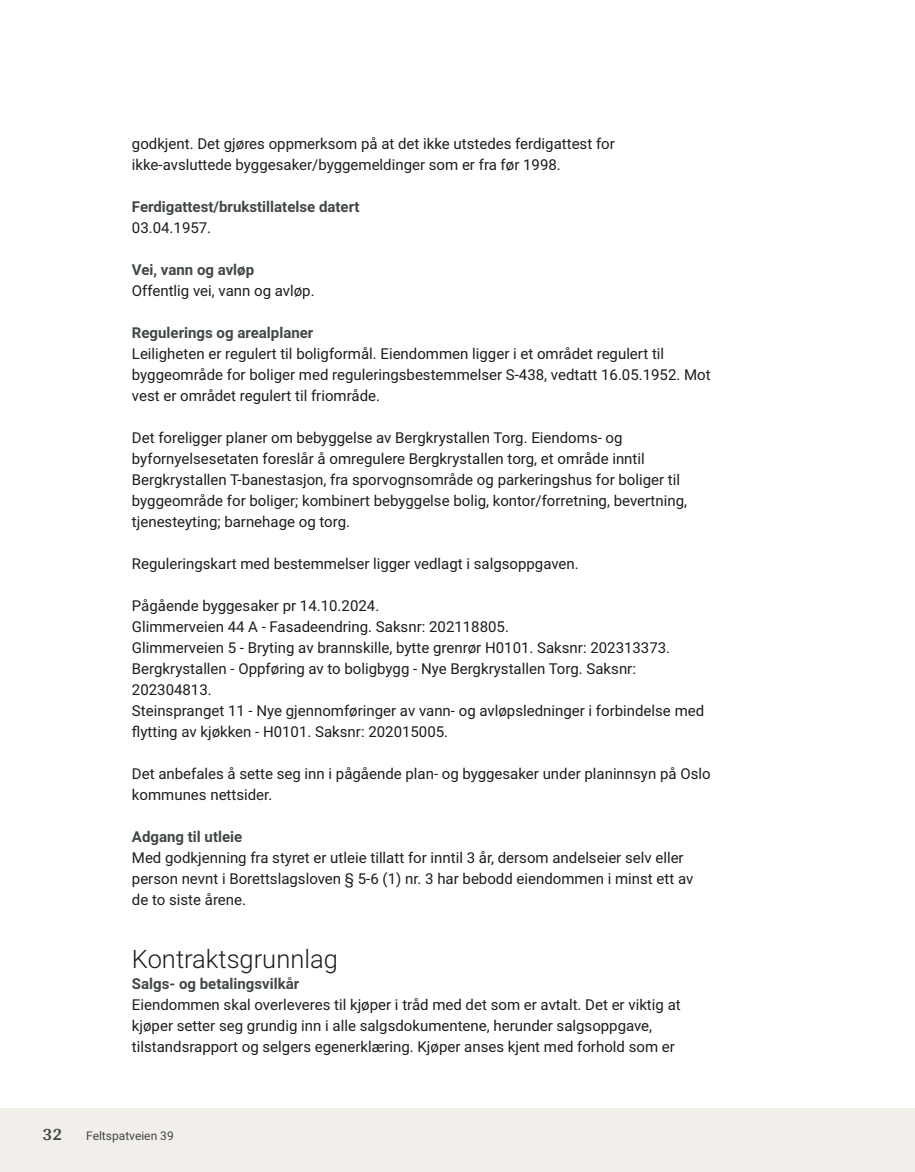
<style>
.page{position:relative;width:915px;height:1172px;background:#fff}
.page>*{position:absolute;margin:0;border:0;box-sizing:border-box;transform-origin:0 0}
.t1{font:300 25.5px "Roboto Vitec";color:#1d1d1b}
.t2{font:700 18px "Arya";color:#414749}
.t3{font:15px/21px "Roboto Vitec";color:#1d1d1b}
.t4{font:700 15px "Roboto Vitec";color:#414749}
.t5{font:12px "Roboto Vitec";color:#414749}
</style>
<div class="page">
<div style="left:0;top:1108px;width:914px;height:64px;background:#f2eeea"></div>
<p class="t3" style="left:132px;top:132px;width:484px">godkjent. Det gjøres oppmerksom på at det ikke utstedes ferdigattest for ikke‑avsluttede byggesaker/byggemeldinger som er fra før 1998.</p>
<p class="t4" style="left:132px;top:196px;width:229px">Ferdigattest/brukstillatelse datert</p>
<p class="t3" style="left:132px;top:216px;width:81px">03.04.1957.</p>
<p class="t4" style="left:132px;top:259px;width:124px">Vei, vann og avløp</p>
<p class="t3" style="left:132px;top:279px;width:184px">Offentlig vei, vann og avløp.</p>
<p class="t4" style="left:132px;top:322px;width:183px">Regulerings og arealplaner</p>
<p class="t3" style="left:132px;top:342px;width:580px">Leiligheten er regulert til boligformål. Eiendommen ligger i et området regulert til byggeområde for boliger med reguleringsbestemmelser S‑438, vedtatt 16.05.1952. Mot vest er området regulert til friområde.</p>
<p class="t3" style="left:132px;top:426px;width:556px">Det foreligger planer om bebyggelse av Bergkrystallen Torg. Eiendoms‑ og byfornyelsesetaten foreslår å omregulere Bergkrystallen torg, et område inntil Bergkrystallen T‑banestasjon, fra sporvognsområde og parkeringshus for boliger til byggeområde for boliger; kombinert bebyggelse bolig, kontor/forretning, bevertning, tjenesteyting; barnehage og torg.</p>
<p class="t3" style="left:132px;top:552px;width:448px">Reguleringskart med bestemmelser ligger vedlagt i salgsoppgaven.</p>
<p class="t3" style="left:132px;top:594px;width:573px">Pågående byggesaker pr 14.10.2024.<br>Glimmerveien 44 A ‑ Fasadeendring. Saksnr: 202118805.<br>Glimmerveien 5 ‑ Bryting av brannskille, bytte grenrør H0101. Saksnr: 202313373.<br>Bergkrystallen ‑ Oppføring av to boligbygg ‑ Nye Bergkrystallen Torg. Saksnr:<br>202304813.<br>Steinspranget 11 ‑ Nye gjennomføringer av vann‑ og avløpsledninger i forbindelse med flytting av kjøkken ‑ H0101. Saksnr: 202015005.</p>
<p class="t3" style="left:132px;top:762px;width:580px">Det anbefales å sette seg inn i pågående plan‑ og byggesaker under planinnsyn på Oslo kommunes nettsider.</p>
<p class="t4" style="left:132px;top:826px;width:112px">Adgang til utleie</p>
<p class="t3" style="left:132px;top:846px;width:562px">Med godkjenning fra styret er utleie tillatt for inntil 3 år, dersom andelseier selv eller person nevnt i Borettslagsloven § 5‑6 (1) nr. 3 har bebodd eiendommen i minst ett av de to siste årene.</p>
<h1 class="t1" style="left:132px;top:941px;width:207px">Kontraktsgrunnlag</h1>
<p class="t4" style="left:132px;top:973px;width:169px">Salgs‑ og betalingsvilkår</p>
<p class="t3" style="left:132px;top:993px;width:550px">Eiendommen skal overleveres til kjøper i tråd med det som er avtalt. Det er viktig at kjøper setter seg grundig inn i alle salgsdokumentene, herunder salgsoppgave, tilstandsrapport og selgers egenerklæring. Kjøper anses kjent med forhold som er</p>
<p class="t2" style="left:43px;top:1123px;width:21px">32</p>
<p class="t5" style="left:86px;top:1127px;width:89px">Feltspatveien 39</p>
</div>
